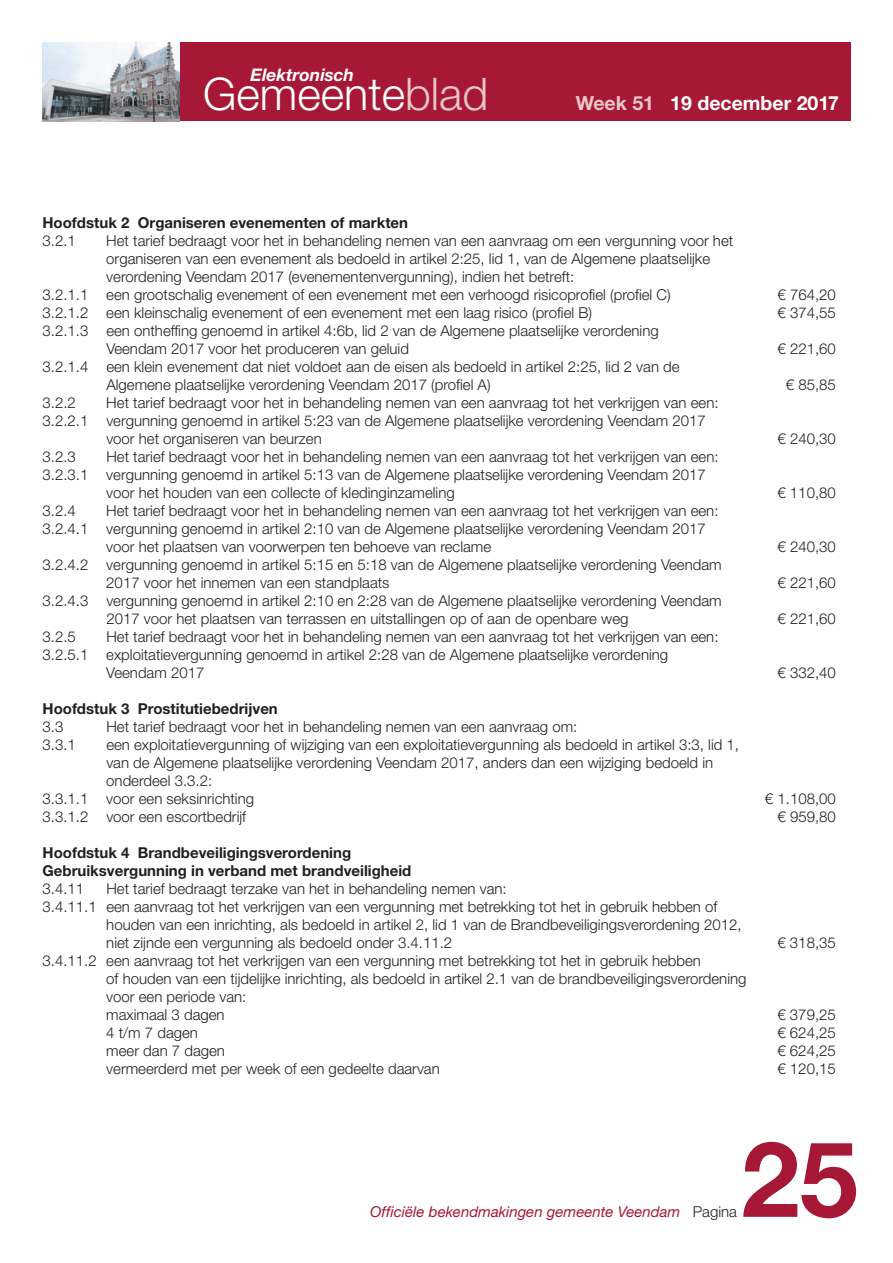
<style>
.page{position:relative;width:893px;height:1263px;background:#fff}
.page>*{position:absolute;margin:0;border:0;box-sizing:border-box;transform-origin:0 0}
.t1{font:700 105px "Helvetica Neue LT Std";color:#a61836}
.t2{font:300 45px "Helvetica Neue LT Std";color:#fff}
.t3{font:700 19.5px "Helvetica Neue LT Std";color:#fff}
.t4{font:italic 700 17.4px "Helvetica Neue LT Std";color:#fff}
.t5{font:300 15px/18px "Helvetica Neue LT Std";color:#231f20}
.t6{font:700 15px/18px "Helvetica Neue LT Std";color:#231f20}
.t7{font:italic 15px "Helvetica Neue LT Std";color:#a61836}
.s1{color:#e9c7c3}
.s2{font-weight:300;font-style:normal;color:#231f20}
</style>
<div class="page">
<div style="left:43px;top:43px;width:807px;height:78px;background:#a61836"></div>
<img style="left:43px;top:43px;width:137px;height:78px">
<p class="t4" style="left:250px;top:68px;width:105px">Elektronisch</p>
<h2 class="t2" style="left:203px;top:78px;width:287px">Gemeente<span class="s1">blad</span></h2>
<h3 class="t3" style="left:576px;top:97px;width:265px"><span class="s1">Week 51</span> 19 december 2017</h3>
<p class="t6" style="left:43px;top:215px;width:367px">Hoofdstuk 2 Organiseren evenementen of markten</p>
<p class="t5" style="left:43px;top:233px;width:35px">3.2.1</p>
<p class="t5" style="left:106px;top:233px;width:628px">Het tarief bedraagt voor het in behandeling nemen van een aanvraag om een vergunning voor het</p>
<p class="t5" style="left:106px;top:251px;width:605px">organiseren van een evenement als bedoeld in artikel 2:25, lid 1, van de Algemene plaatselijke</p>
<p class="t5" style="left:106px;top:269px;width:469px">verordening Veendam 2017 (evenementenvergunning), indien het betreft:</p>
<p class="t5" style="left:43px;top:287px;width:630px">3.2.1.1 een grootschalig evenement of een evenement met een verhoogd risicoprofiel (profiel C)</p>
<p class="t5" style="left:777px;top:287px;width:60px">€ 764,20</p>
<p class="t5" style="left:43px;top:305px;width:551px">3.2.1.2 een kleinschalig evenement of een evenement met een laag risico (profiel B)</p>
<p class="t5" style="left:777px;top:305px;width:60px">€ 374,55</p>
<p class="t5" style="left:106px;top:323px;width:554px;text-indent:-64px">3.2.1.3 een ontheffing genoemd in artikel 4:6b, lid 2 van de Algemene plaatselijke verordening<br>Veendam 2017 voor het produceren van geluid</p>
<p class="t5" style="left:777px;top:341px;width:60px">€ 221,60</p>
<p class="t5" style="left:106px;top:359px;width:575px;text-indent:-64px">3.2.1.4 een klein evenement dat niet voldoet aan de eisen als bedoeld in artikel 2:25, lid 2 van de<br>Algemene plaatselijke verordening Veendam 2017 (profiel A)</p>
<p class="t5" style="left:786px;top:377px;width:52px">€ 85,85</p>
<p class="t5" style="left:43px;top:395px;width:35px">3.2.2</p>
<p class="t5" style="left:106px;top:395px;width:614px">Het tarief bedraagt voor het in behandeling nemen van een aanvraag tot het verkrijgen van een:</p>
<p class="t5" style="left:43px;top:413px;width:665px">3.2.2.1 vergunning genoemd in artikel 5:23 van de Algemene plaatselijke verordening Veendam 2017</p>
<p class="t5" style="left:106px;top:431px;width:217px">voor het organiseren van beurzen</p>
<p class="t5" style="left:777px;top:431px;width:60px">€ 240,30</p>
<p class="t5" style="left:43px;top:449px;width:35px">3.2.3</p>
<p class="t5" style="left:106px;top:449px;width:614px">Het tarief bedraagt voor het in behandeling nemen van een aanvraag tot het verkrijgen van een:</p>
<p class="t5" style="left:43px;top:467px;width:665px">3.2.3.1 vergunning genoemd in artikel 5:13 van de Algemene plaatselijke verordening Veendam 2017</p>
<p class="t5" style="left:106px;top:485px;width:350px">voor het houden van een collecte of kledinginzameling</p>
<p class="t5" style="left:777px;top:485px;width:60px">€ 110,80</p>
<p class="t5" style="left:43px;top:503px;width:35px">3.2.4</p>
<p class="t5" style="left:106px;top:503px;width:614px">Het tarief bedraagt voor het in behandeling nemen van een aanvraag tot het verkrijgen van een:</p>
<p class="t5" style="left:43px;top:521px;width:665px">3.2.4.1 vergunning genoemd in artikel 2:10 van de Algemene plaatselijke verordening Veendam 2017</p>
<p class="t5" style="left:106px;top:539px;width:386px">voor het plaatsen van voorwerpen ten behoeve van reclame</p>
<p class="t5" style="left:777px;top:539px;width:60px">€ 240,30</p>
<p class="t5" style="left:106px;top:557px;width:617px;text-indent:-64px">3.2.4.2 vergunning genoemd in artikel 5:15 en 5:18 van de Algemene plaatselijke verordening Veendam<br>2017 voor het innemen van een standplaats</p>
<p class="t5" style="left:777px;top:575px;width:60px">€ 221,60</p>
<p class="t5" style="left:106px;top:593px;width:617px;text-indent:-64px">3.2.4.3 vergunning genoemd in artikel 2:10 en 2:28 van de Algemene plaatselijke verordening Veendam<br>2017 voor het plaatsen van terrassen en uitstallingen op of aan de openbare weg</p>
<p class="t5" style="left:777px;top:611px;width:60px">€ 221,60</p>
<p class="t5" style="left:43px;top:629px;width:35px">3.2.5</p>
<p class="t5" style="left:106px;top:629px;width:614px">Het tarief bedraagt voor het in behandeling nemen van een aanvraag tot het verkrijgen van een:</p>
<p class="t5" style="left:43px;top:647px;width:627px">3.2.5.1 exploitatievergunning genoemd in artikel 2:28 van de Algemene plaatselijke verordening</p>
<p class="t5" style="left:106px;top:665px;width:100px">Veendam 2017</p>
<p class="t5" style="left:777px;top:665px;width:60px">€ 332,40</p>
<p class="t6" style="left:43px;top:701px;width:237px">Hoofdstuk 3 Prostitutiebedrijven</p>
<p class="t5" style="left:43px;top:719px;width:22px">3.3</p>
<p class="t5" style="left:106px;top:719px;width:473px">Het tarief bedraagt voor het in behandeling nemen van een aanvraag om:</p>
<p class="t5" style="left:43px;top:737px;width:35px">3.3.1</p>
<p class="t5" style="left:106px;top:737px;width:634px">een exploitatievergunning of wijziging van een exploitatievergunning als bedoeld in artikel 3:3, lid 1,</p>
<p class="t5" style="left:106px;top:755px;width:608px">van de Algemene plaatselijke verordening Veendam 2017, anders dan een wijziging bedoeld in</p>
<p class="t5" style="left:106px;top:773px;width:107px">onderdeel 3.3.2:</p>
<p class="t5" style="left:43px;top:791px;width:213px">3.3.1.1 voor een seksinrichting</p>
<p class="t5" style="left:765px;top:791px;width:72px">€ 1.108,00</p>
<p class="t5" style="left:43px;top:809px;width:205px">3.3.1.2 voor een escortbedrijf</p>
<p class="t5" style="left:777px;top:809px;width:60px">€ 959,80</p>
<p class="t6" style="left:43px;top:845px;width:370px">Hoofdstuk 4 Brandbeveiligingsverordening<br>Gebruiksvergunning in verband met brandveiligheid</p>
<p class="t5" style="left:43px;top:881px;width:43px">3.4.11</p>
<p class="t5" style="left:106px;top:881px;width:402px">Het tarief bedraagt terzake van het in behandeling nemen van:</p>
<p class="t5" style="left:43px;top:899px;width:676px">3.4.11.1 een aanvraag tot het verkrijgen van een vergunning met betrekking tot het in gebruik hebben of</p>
<p class="t5" style="left:106px;top:917px;width:637px">houden van een inrichting, als bedoeld in artikel 2, lid 1 van de Brandbeveiligingsverordening 2012,</p>
<p class="t5" style="left:106px;top:935px;width:347px">niet zijnde een vergunning als bedoeld onder 3.4.11.2</p>
<p class="t5" style="left:777px;top:935px;width:60px">€ 318,35</p>
<p class="t5" style="left:106px;top:953px;width:642px;text-indent:-64px">3.4.11.2 een aanvraag tot het verkrijgen van een vergunning met betrekking tot het in gebruik hebben<br>of houden van een tijdelijke inrichting, als bedoeld in artikel 2.1 van de brandbeveiligingsverordening voor een periode van:<br>maximaal 3 dagen</p>
<p class="t5" style="left:777px;top:1007px;width:60px">€ 379,25</p>
<p class="t5" style="left:106px;top:1025px;width:93px">4 t/m 7 dagen</p>
<p class="t5" style="left:777px;top:1025px;width:60px">€ 624,25</p>
<p class="t5" style="left:106px;top:1043px;width:120px">meer dan 7 dagen</p>
<p class="t5" style="left:777px;top:1043px;width:60px">€ 624,25</p>
<p class="t5" style="left:106px;top:1061px;width:335px">vermeerderd met per week of een gedeelte daarvan</p>
<p class="t5" style="left:777px;top:1061px;width:60px">€ 120,15</p>
<h1 class="t1" style="left:741px;top:1142px;width:118px">25</h1>
<p class="t7" style="left:370px;top:1206px;width:368px">Officiële bekendmakingen gemeente Veendam <span class="s2">Pagina</span></p>
</div>
